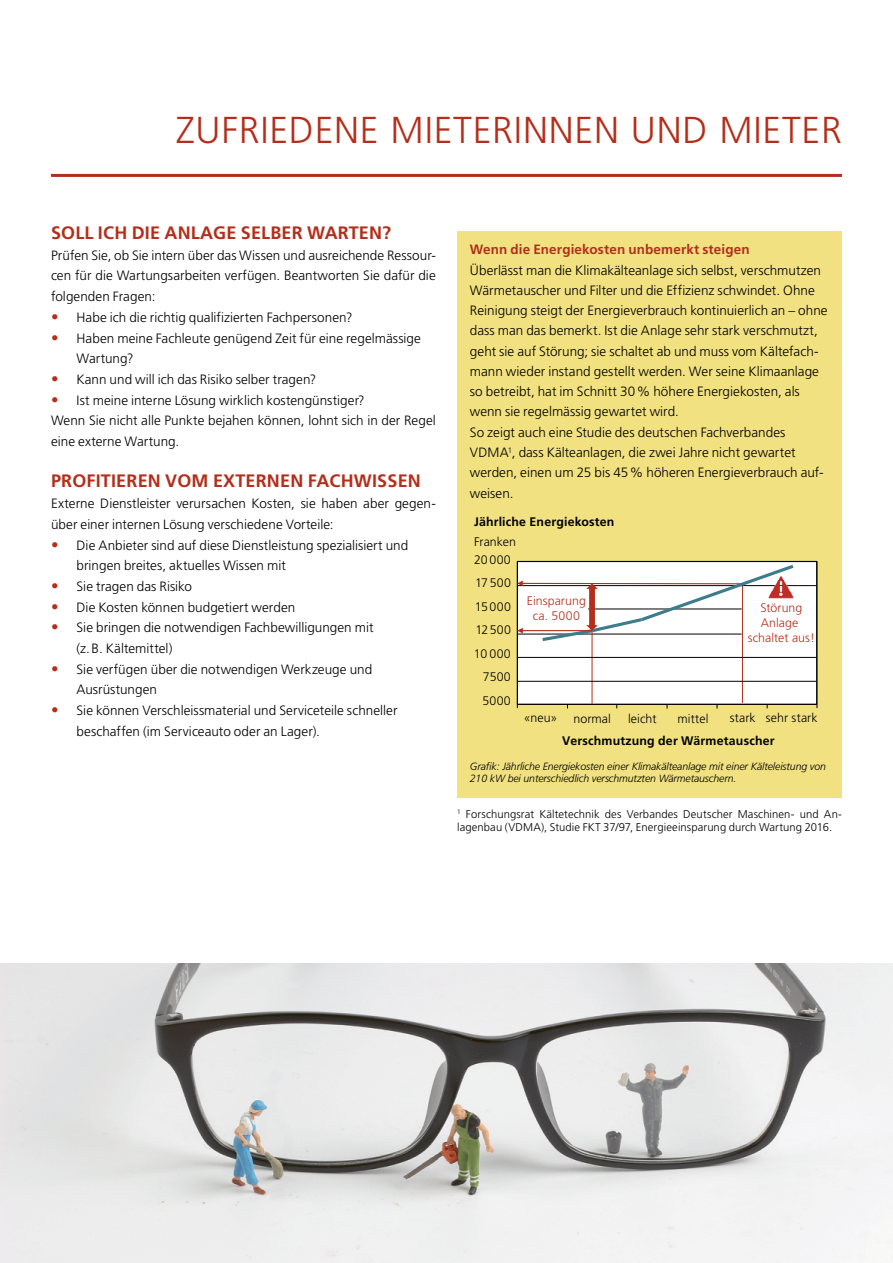
<style>
.page{position:relative;width:893px;height:1263px;background:#fff}
.page>*{position:absolute;margin:0;border:0;box-sizing:border-box;transform-origin:0 0}
.t1{font:300 37.5px "Frutiger LT Std";letter-spacing:.02em;color:#b32f1b}
.t2{font:700 18px "Frutiger LT Std";letter-spacing:.01em;color:#b32f1b}
.t3{font:300 13.5px/20.2px "Frutiger LT Std";letter-spacing:.005em;color:#000}
.t4{font:700 13.5px "Frutiger LT Std";letter-spacing:.01em;color:#b32f1b}
.t5{font:700 12.3px "Frutiger";letter-spacing:.015em;color:#000}
.t6{font:300 12.3px "Frutiger";letter-spacing:.01em;color:#000}
.t7{font:300 12.3px/14.9px "Frutiger";letter-spacing:.005em;color:#b32f1b;text-align:center}
.t8{font:300 12.3px/23.5px "Frutiger";letter-spacing:.035em;color:#000;text-align:right}
.t9{font:300 11.25px/13.5px "Frutiger LT Std";letter-spacing:.01em;color:#000}
.t10{font:italic 300 10.5px/12px "Frutiger LT Std";letter-spacing:-.01em;color:#000}
.s1{font-size:15px;color:#b32f1b}
</style>
<div class="page">
<hr style="left:51px;top:174px;width:791px;height:3px;background:#b32f1b">
<div style="left:457px;top:232px;width:385px;height:566px;background:#f1e181"></div>
<div style="left:517px;top:562px;width:300px;height:142px;background:#fff"></div>
<hr style="left:742px;top:584px;width:1px;height:119px;background:#b32f1b">
<hr style="left:592px;top:586px;width:1px;height:118px;background:#b32f1b">
<hr style="left:517px;top:704px;width:300px;height:1px;background:#000">
<hr style="left:517px;top:562px;width:1px;height:146px;background:#000">
<hr style="left:518px;top:657px;width:299px;height:1px;background:#000">
<hr style="left:517px;top:561px;width:300px;height:1px;background:#000">
<svg style="left:518px;top:681px;width:298px;height:1px"></svg>
<hr style="left:817px;top:561px;width:1px;height:147px;background:#000">
<svg style="left:517px;top:562px;width:299px;height:81px"></svg>
<img style="left:0;top:964px;width:893px;height:299px">
<h1 class="t1" style="left:176px;top:109px;width:667px">ZUFRIEDENE MIETERINNEN UND MIETER</h1>
<h2 class="t2" style="left:51px;top:222px;width:342px">SOLL ICH DIE ANLAGE SELBER WARTEN?</h2>
<p class="t3" style="left:51px;top:245px;width:386px;line-height:20.7px;text-align:justify">Prüfen Sie, ob Sie intern über das Wissen und ausreichende Ressour&shy;cen für die Wartungsarbeiten verfügen. Beantworten Sie dafür die folgenden Fragen:</p>
<p class="t3" style="left:51px;top:307px;width:303px"><span class="s1">•</span> Habe ich die richtig qualifizierten Fachpersonen?</p>
<p class="t3" style="left:77px;top:328px;width:346px;line-height:20.7px;text-indent:-26px"><span class="s1">•</span> Haben meine Fachleute genügend Zeit für eine regelmässige<br>Wartung?</p>
<p class="t3" style="left:51px;top:369px;width:267px"><span class="s1">•</span> Kann und will ich das Risiko selber tragen?</p>
<p class="t3" style="left:51px;top:390px;width:386px;line-height:20.7px"><span class="s1">•</span> Ist meine interne Lösung wirklich kostengünstiger?<br>Wenn Sie nicht alle Punkte bejahen können, lohnt sich in der Regel eine externe Wartung.</p>
<h2 class="t2" style="left:51px;top:471px;width:371px">PROFITIEREN VOM EXTERNEN FACHWISSEN</h2>
<p class="t3" style="left:51px;top:493px;width:386px;line-height:20.7px">Externe Dienstleister verursachen Kosten, sie haben aber gegen&shy;über einer internen Lösung verschiedene Vorteile:</p>
<p class="t3" style="left:77px;top:535px;width:333px;line-height:20.7px;text-indent:-26px"><span class="s1">•</span> Die Anbieter sind auf diese Dienstleistung spezialisiert und bringen breites, aktuelles Wissen mit</p>
<p class="t3" style="left:51px;top:576px;width:143px"><span class="s1">•</span> Sie tragen das Risiko</p>
<p class="t3" style="left:51px;top:597px;width:246px"><span class="s1">•</span> Die Kosten können budgetiert werden</p>
<p class="t3" style="left:77px;top:617px;width:299px;line-height:20.7px;text-indent:-26px"><span class="s1">•</span> Sie bringen die notwendigen Fachbewilligungen mit (z.B. Kältemittel)</p>
<p class="t3" style="left:77px;top:659px;width:297px;line-height:20.7px;text-indent:-26px"><span class="s1">•</span> Sie verfügen über die notwendigen Werkzeuge und<br>Ausrüstungen</p>
<p class="t3" style="left:77px;top:700px;width:322px;line-height:20.7px;text-indent:-26px"><span class="s1">•</span> Sie können Verschleissmaterial und Serviceteile schneller beschaffen (im Serviceauto oder an Lager).</p>
<p class="t4" style="left:470px;top:242px;width:281px">Wenn die Energiekosten unbemerkt steigen</p>
<p class="t3" style="left:470px;top:260px;width:359px">Überlässt man die Klimakälteanlage sich selbst, verschmutzen Wärmetauscher und Filter und die Effizienz schwindet. Ohne Reinigung steigt der Energieverbrauch kontinuierlich an – ohne dass man das bemerkt. Ist die Anlage sehr stark verschmutzt, geht sie auf Störung; sie schaltet ab und muss vom Kältefach&shy;mann wieder instand gestellt werden. Wer seine Klimaanlage so betreibt, hat im Schnitt 30% höhere Energiekosten, als wenn sie regelmässig gewartet wird.<br>So zeigt auch eine Studie des deutschen Fachverbandes VDMA<sup>1</sup>, dass Kälteanlagen, die zwei Jahre nicht gewartet werden, einen um 25 bis 45% höheren Energieverbrauch auf&shy;weisen.</p>
<p class="t5" style="left:474px;top:514px;width:142px">Jährliche Energiekosten</p>
<p class="t6" style="left:474px;top:535px;width:43px">Franken</p>
<p class="t8" style="left:474px;top:548px;width:38px">20000<br>17500<br>15000<br>12500<br>10 000<br>7500<br>5000</p>
<p class="t7" style="left:527px;top:593px;width:60px">Einsparung ca. 5000</p>
<p class="t7" style="left:748px;top:601px;width:69px">Störung<br>Anlage schaltet aus!</p>
<p class="t6" style="left:524px;top:711px;width:35px">«neu»</p>
<p class="t6" style="left:573px;top:711px;width:39px">normal</p>
<p class="t6" style="left:628px;top:711px;width:30px">leicht</p>
<p class="t6" style="left:678px;top:712px;width:32px">mittel</p>
<p class="t6" style="left:730px;top:711px;width:89px">stark sehr stark</p>
<p class="t5" style="left:562px;top:734px;width:214px">Verschmutzung der Wärmetauscher</p>
<p class="t10" style="left:470px;top:760px;width:358px">Grafik: Jährliche Energiekosten einer Klimakälteanlage mit einer Kälteleistung von<br>210 kW bei unterschiedlich verschmutzten Wärmetauschern.</p>
<p class="t9" style="left:457px;top:807px;width:386px"><sup>1</sup> Forschungsrat Kältetechnik des Verbandes Deutscher Maschinen- und An&shy;lagenbau (VDMA), Studie FKT 37/97, Energieeinsparung durch Wartung 2016.</p>
</div>
